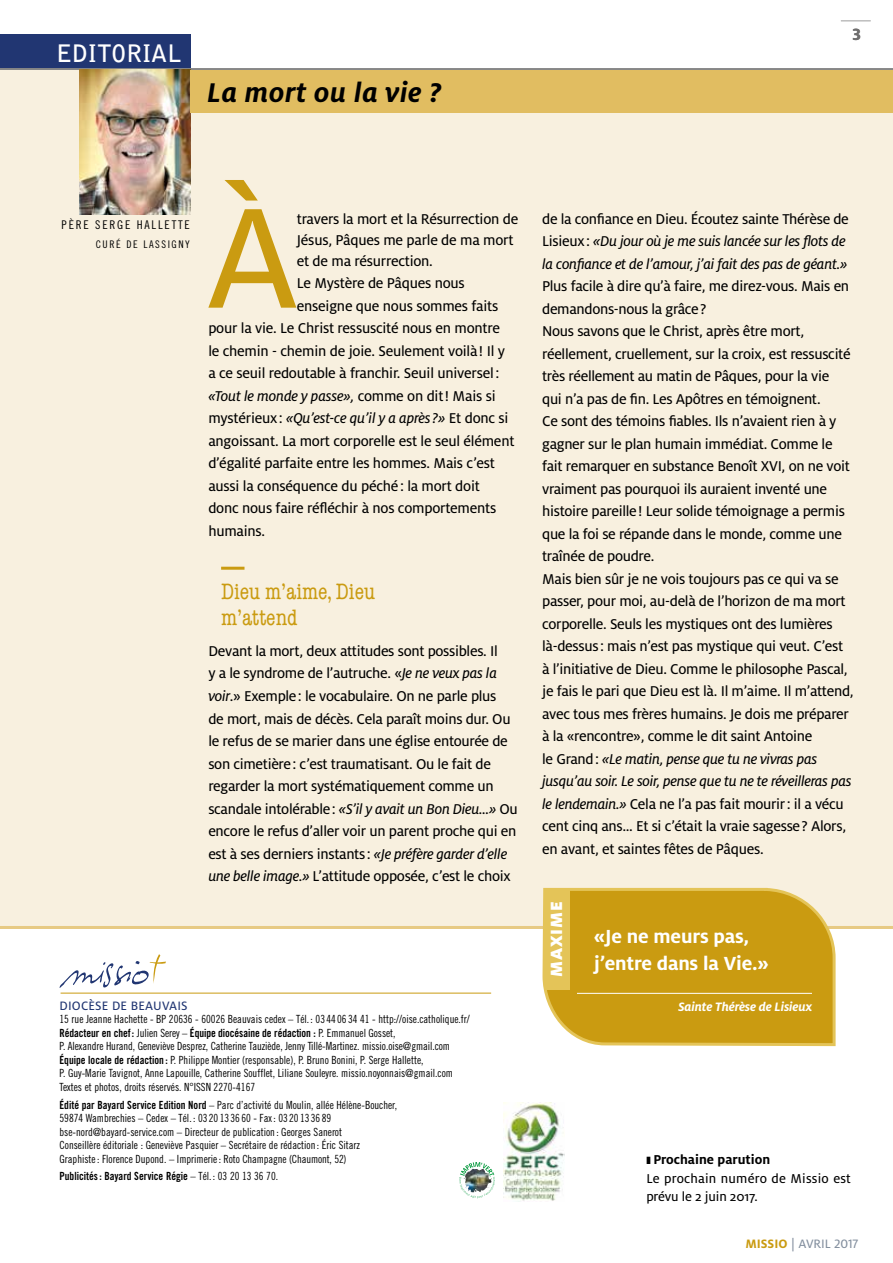
<style>
.page{position:relative;width:893px;height:1263px;background:#fff}
.page>*{position:absolute;margin:0;border:0;box-sizing:border-box;transform-origin:0 0}
.t1{font:157.95px "Milo OT Text";color:#ca9b11}
.t2{font:italic 700 30px "Milo OT";letter-spacing:.02em;color:#000}
.t3{font:700 24px "Bell Gothic";letter-spacing:-.005em;color:#fff}
.t4{font:condensed 22.5px/25.5px "American Typewriter";color:#ca9b11}
.t5{font:700 21px/27px "Milo OT";letter-spacing:-.01em;color:#fff}
.t6{font:900 18px "Milo OT";letter-spacing:.04em;color:#fff}
.t7{font:700 18px "Milo OT";color:#706f6f}
.t8{font:15.75px/22.5px "Milo OT Text";letter-spacing:-.02em;color:#000}
.t9{font:15.75px/22.5px "Milo OT Text Ita";letter-spacing:-.02em;color:#000}
.t10{font:14.25px/18.8px "Milo OT Text";letter-spacing:.015em;color:#000}
.t11{font:700 14.25px "Milo OT";color:#000}
.t12{font:italic 700 13.5px "Milo OT";letter-spacing:-.01em;color:#fff}
.t13{font:13.5px "Milo OT Text";letter-spacing:.01em;color:#213672}
.t14{font:13.5px "Milo OT Text";letter-spacing:-.01em;color:#838f9e}
.t15{font:12px "Trade Gothic Cond Eighteen";letter-spacing:.15em;color:#000}
.t16{font:11.25px/13.5px "Trade Gothic Cond Eighteen";color:#000;scale:.95 1}
.t17{font:11.25px "Trade Gothic Bold Cond Twenty";letter-spacing:-.005em;color:#000;scale:.95 1}
.t18{font:10.5px "Trade Gothic Cond Eighteen";letter-spacing:.15em;color:#000}
.s1{font-family:"Milo OT Text"}
.s2{font-family:"Milo OT Text Ita"}
.s3{font-family:"Trade Gothic Cond Eighteen"}
.s4{font-family:"Trade Gothic Bold Cond Twenty"}
.s5{font-family:"Milo OT";font-weight:700;color:#ca9b11}
.s6{font-family:"Stone Informal";font-weight:600}
</style>
<div class="page">
<div style="left:0;top:34px;width:190px;height:34px;background:#213672"></div>
<hr style="left:0;top:68px;width:893px;height:2px;background:#878787">
<hr style="left:841px;top:20px;width:30px;height:1px;background:#bababa">
<hr style="left:61px;top:993px;width:430px;height:1px;background:#ca9b11">
<svg style="left:59px;top:954px;width:107px;height:34px"></svg>
<img style="left:503px;top:1102px;width:61px;height:99px">
<svg style="left:459px;top:1162px;width:36px;height:36px"></svg>
<div style="left:0;top:70px;width:893px;height:858px;background:#f8f0df"></div>
<hr style="left:0;top:926px;width:893px;height:3px;background:#e7ca84">
<hr style="left:221px;top:567px;width:23px;height:3px;background:#ca9b11">
<img style="left:80px;top:70px;width:110px;height:144px">
<svg style="left:542px;top:887px;width:294px;height:160px;background:#cea323"></svg>
<div style="left:544px;top:889px;width:25px;height:100px;background:#e4c458"></div>
<hr style="left:577px;top:993px;width:235px;height:1px;background:#fff">
<div style="left:190px;top:70px;width:703px;height:42px;background:#e1bd61"></div>
<h3 class="t3" style="left:56px;top:39px;width:127px">EDITORIAL</h3>
<h2 class="t2" style="left:207px;top:75px;width:236px">La mort ou la vie ?</h2>
<p class="t7" style="left:852px;top:24px;width:10px">3</p>
<p class="t15" style="left:62px;top:218px;width:130px">PÈRE SERGE HALLETTE</p>
<p class="t18" style="left:96px;top:238px;width:96px">CURÉ DE LASSIGNY</p>
<h1 class="t1" style="left:206px;top:172px;width:95px">À</h1>
<p class="t8" style="left:297px;top:208px;width:223px;line-height:21px">travers la mort et la Résurrection de<br>Jésus, Pâques me parle de ma mort et de ma résurrection.</p>
<p class="t8" style="left:297px;top:272px;width:170px">Le Mystère de Pâques nous</p>
<p class="t8" style="left:297px;top:295px;width:203px">enseigne que nous sommes faits</p>
<p class="t8" style="left:208px;top:317px;width:293px">pour la vie. Le Christ ressuscité nous en montre</p>
<p class="t8" style="left:208px;top:340px;width:298px">le chemin - chemin de joie. Seulement voilà! Il y</p>
<p class="t8" style="left:208px;top:362px;width:292px">a ce seuil redoutable à franchir. Seuil universel:</p>
<p class="t9" style="left:208px;top:385px;width:302px">«Tout le monde y passe», <span class="s1">comme on dit! Mais si mystérieux:</span> «Qu’est-ce qu’il y a après?» <span class="s1">Et donc si</span></p>
<p class="t8" style="left:208px;top:430px;width:308px">angoissant. La mort corporelle est le seul élément d’égalité parfaite entre les hommes. Mais c’est aussi la conséquence du péché: la mort doit<br>donc nous faire réfléchir à nos comportements humains.</p>
<h3 class="t4" style="left:221px;top:579px;width:155px">Dieu m’aime, Dieu m’attend</h3>
<p class="t8" style="left:208px;top:640px;width:311px">Devant la mort, deux attitudes sont possibles. Il<br>y a le syndrome de l’autruche. «<span class="s2">Je ne veux pas la voir</span>.» Exemple: le vocabulaire. On ne parle plus<br>de mort, mais de décès. Cela paraît moins dur. Ou le refus de se marier dans une église entourée de son cimetière: c’est traumatisant. Ou le fait de regarder la mort systématiquement comme un scandale intolérable: <span class="s2">«S’il y avait un Bon Dieu…»</span> Ou encore le refus d’aller voir un parent proche qui en est à ses derniers instants: <span class="s2">«Je préfère garder d’elle une belle image.»</span> L’attitude opposée, c’est le choix</p>
<p class="t13" style="left:60px;top:998px;width:129px">DIOCÈSE DE BEAUVAIS</p>
<p class="t16" style="left:60px;top:1012px;width:433px">15 rue Jeanne Hachette - BP 20636 - 60026 Beauvais cedex – Tél. : 03 44 06 34 41 - http://oise.catholique.fr/</p>
<p class="t17" style="left:60px;top:1026px;width:355px">Rédacteur en chef: <span class="s3">Julien Serey –</span> Équipe diocésaine de rédaction : <span class="s3">P. Emmanuel Gosset,</span></p>
<p class="t16" style="left:60px;top:1039px;width:416px">P. Alexandre Hurand, Geneviève Desprez, Catherine Tauziède, Jenny Tillé-Martinez. missio.oise@gmail.com <span class="s4">Équipe locale de rédaction :</span> P. Philippe Montier (responsable), P. Bruno Bonini, P. Serge Hallette,<br>P. Guy-Marie Tavignot, Anne Lapouille, Catherine Soufflet, Liliane Souleyre. missio.noyonnais@gmail.com Textes et photos, droits réservés. N°ISSN 2270-4167</p>
<p class="t16" style="left:60px;top:1098px;width:357px"><span class="s4">Édité par Bayard Service Edition Nord</span> – Parc d’activité du Moulin, allée Hélène-Boucher, 59874 Wambrechies – Cedex – Tél. : 03 20 13 36 60 - Fax: 03 20 13 36 89 bse-nord@bayard-service.com – Directeur de publication : Georges Sanerot<br>Conseillère éditoriale : Geneviève Pasquier – Secrétaire de rédaction : Éric Sitarz Graphiste: Florence Dupond. – Imprimerie: Roto Champagne (Chaumont, 52)</p>
<p class="t17" style="left:60px;top:1169px;width:232px">Publicités: Bayard Service Régie <span class="s3">– Tél. : 03 20 13 36 70.</span></p>
<p class="t8" style="left:542px;top:208px;width:308px">de la confiance en Dieu. Écoutez sainte Thérèse de</p>
<p class="t9" style="left:542px;top:230px;width:307px"><span class="s1">Lisieux:</span> «Du jour où je me suis lancée sur les flots de la confiance et de l’amour, j’ai fait des pas de géant.»</p>
<p class="t8" style="left:542px;top:275px;width:313px">Plus facile à dire qu’à faire, me direz-vous. Mais en demandons-nous la grâce?<br>Nous savons que le Christ, après être mort, réellement, cruellement, sur la croix, est ressuscité très réellement au matin de Pâques, pour la vie<br>qui n’a pas de fin. Les Apôtres en témoignent.<br>Ce sont des témoins fiables. Ils n’avaient rien à y gagner sur le plan humain immédiat. Comme le fait remarquer en substance Benoît XVI, on ne voit vraiment pas pourquoi ils auraient inventé une histoire pareille! Leur solide témoignage a permis que la foi se répande dans le monde, comme une traînée de poudre.<br>Mais bien sûr je ne vois toujours pas ce qui va se passer, pour moi, au-delà de l’horizon de ma mort corporelle. Seuls les mystiques ont des lumières là-dessus: mais n’est pas mystique qui veut. C’est à l’initiative de Dieu. Comme le philosophe Pascal, je fais le pari que Dieu est là. Il m’aime. Il m’attend, avec tous mes frères humains. Je dois me préparer à la «rencontre», comme le dit saint Antoine</p>
<p class="t9" style="left:542px;top:748px;width:311px"><span class="s1">le Grand:</span> «Le matin, pense que tu ne vivras pas jusqu’au soir. Le soir, pense que tu ne te réveilleras pas</p>
<p class="t8" style="left:542px;top:793px;width:306px"><span class="s2">le lendemain.»</span> Cela ne l’a pas fait mourir: il a vécu cent cinq ans… Et si c’était la vraie sagesse? Alors, en avant, et saintes fêtes de Pâques.</p>
<p class="t6" style="left:546px;top:977px;width:76px;rotate:-90deg">MAXIME</p>
<h3 class="t5" style="left:594px;top:923px;width:176px">«Je ne meurs pas, j’entre dans la Vie.»</h3>
<p class="t12" style="left:678px;top:999px;width:135px">Sainte Thérèse de Lisieux</p>
<p class="t11" style="left:646px;top:1151px;width:125px">❚ Prochaine parution</p>
<p class="t10" style="left:646px;top:1169px;width:206px">Le prochain numéro de Missio est prévu le 2 juin 2017.</p>
<p class="t14" style="left:745px;top:1236px;width:115px"><span class="s5">MISSIO</span> <span class="s6">|</span> Avri l 2017</p>
</div>
